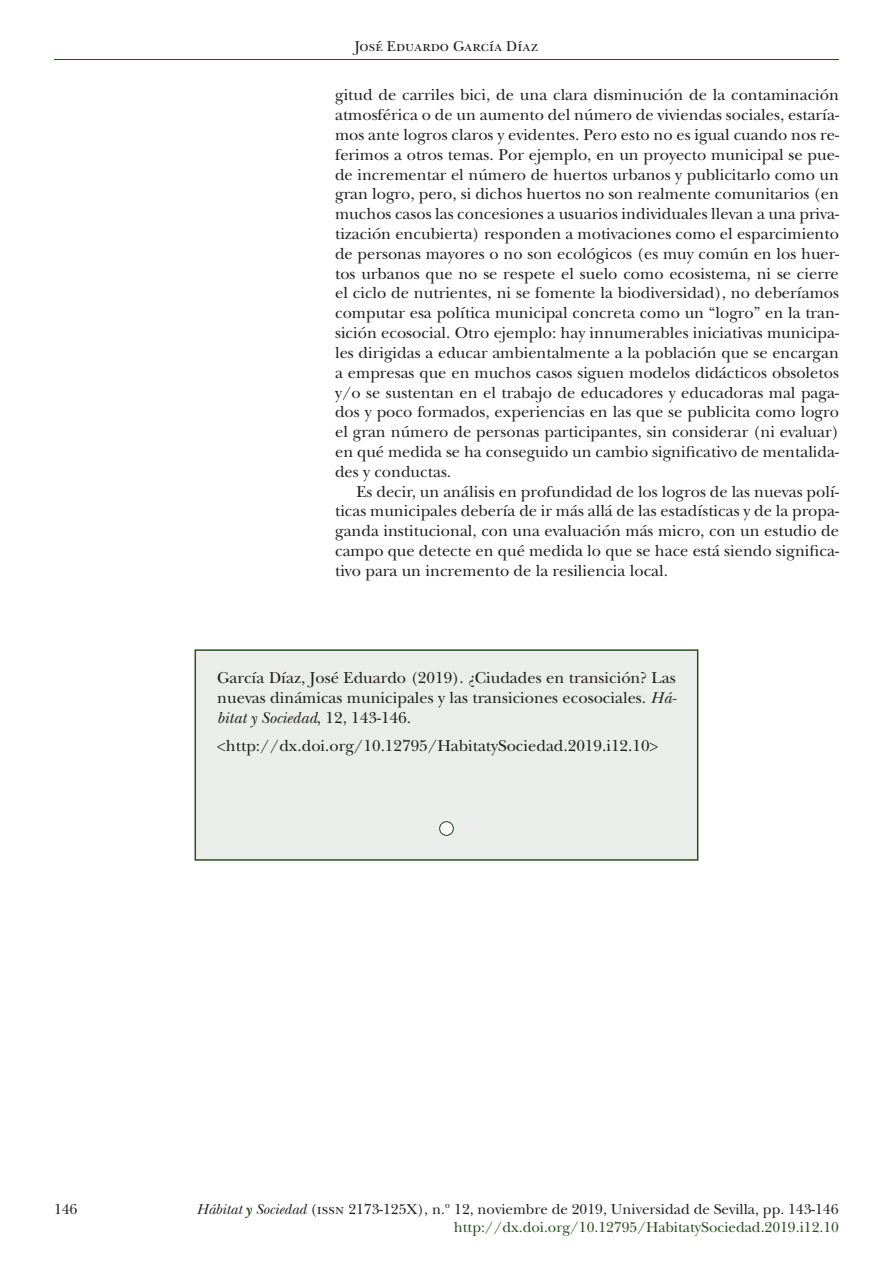
<style>
.page{position:relative;width:893px;height:1263px;background:#fff}
.page>*{position:absolute;margin:0;border:0;box-sizing:border-box;transform-origin:0 0}
.TXT_normal{font:16.5px/19.8px "New Baskerville Std";color:#231f20;text-align:justify}
.TXT_INI_ES{font:16.5px/19.8px "New Baskerville Std";color:#231f20;text-align:justify}
.t1{font:15px/18px "New Baskerville Std";color:#231f20;text-align:right}
.s1{font-style:italic}
.s2{font-weight:700;font-style:italic;color:#294f1e}
.s3{color:#294f1e}
</style>
<div class="page">
<hr style="left:54px;top:59px;width:785px;height:1px;background:#294f1e">
<div style="left:195px;top:650px;width:503px;height:210px;background:#eaede9"></div>
<div style="left:195px;top:649px;width:503px;height:212px;border:2px solid #294f1e"></div>
<div style="left:440px;top:822px;width:13px;height:13px;background:#fff;border-radius:50%"></div>
<div style="left:439px;top:821px;width:15px;height:15px;border:1px solid #294f1e;border-radius:50%"></div>
<p class="t1" style="left:355px;top:37px;width:185px">José Eduardo García Díaz</p>
<p class="TXT_normal" style="left:335px;top:85px;width:505px">gitud de carriles bici, de una clara disminución de la contaminación atmosférica o de un aumento del número de viviendas sociales, estaría&shy;mos ante logros claros y evidentes. Pero esto no es igual cuando nos re&shy;ferimos a otros temas. Por ejemplo, en un proyecto municipal se pue&shy;de incrementar el número de huertos urbanos y publicitarlo como un gran logro, pero, si dichos huertos no son realmente comunitarios (en muchos casos las concesiones a usuarios individuales llevan a una priva&shy;tización encubierta) responden a motivaciones como el esparcimiento de personas mayores o no son ecológicos (es muy común en los huer&shy;tos urbanos que no se respete el suelo como ecosistema, ni se cierre el ciclo de nutrientes, ni se fomente la biodiversidad), no deberíamos computar esa política municipal concreta como un “logro” en la tran&shy;sición ecosocial. Otro ejemplo: hay innumerables iniciativas municipa&shy;les dirigidas a educar ambientalmente a la población que se encargan a empresas que en muchos casos siguen modelos didácticos obsoletos y/o se sustentan en el trabajo de educadores y educadoras mal paga&shy;dos y poco formados, experiencias en las que se publicita como logro el gran número de personas participantes, sin considerar (ni evaluar) en qué medida se ha conseguido un cambio significativo de mentalida&shy;des y conductas.</p>
<p class="TXT_normal" style="left:335px;top:481px;width:505px;text-indent:21px">Es decir, un análisis en profundidad de los logros de las nuevas polí&shy;ticas municipales debería de ir más allá de las estadísticas y de la propa&shy;ganda institucional, con una evaluación más micro, con un estudio de campo que detecte en qué medida lo que se hace está siendo significa&shy;tivo para un incremento de la resiliencia local.</p>
<p class="TXT_INI_ES" style="left:217px;top:668px;width:461px">García Díaz, José Eduardo (2019). ¿Ciudades en transición? Las nuevas dinámicas municipales y las transiciones ecosociales. <span class="s1">Há&shy;bitat y Sociedad</span>, 12, 143-146.</p>
<p class="TXT_INI_ES" style="left:217px;top:736px;width:442px">&lt;http://dx.doi.org/10.12795/HabitatySociedad.2019.i12.10&gt;</p>
<p class="t1" style="left:54px;top:1201px;width:25px">146</p>
<p class="t1" style="left:196px;top:1201px;width:644px"><span class="s1">Hábitat</span> <span class="s2">y</span> <span class="s1">Sociedad</span> (issn 2173-125X), n.º 12, noviembre de 2019, Universidad de Sevilla, pp. 143-146 <span class="s3">http://dx.doi.org/10.12795/HabitatySociedad.2019.i12.10</span></p>
</div>
